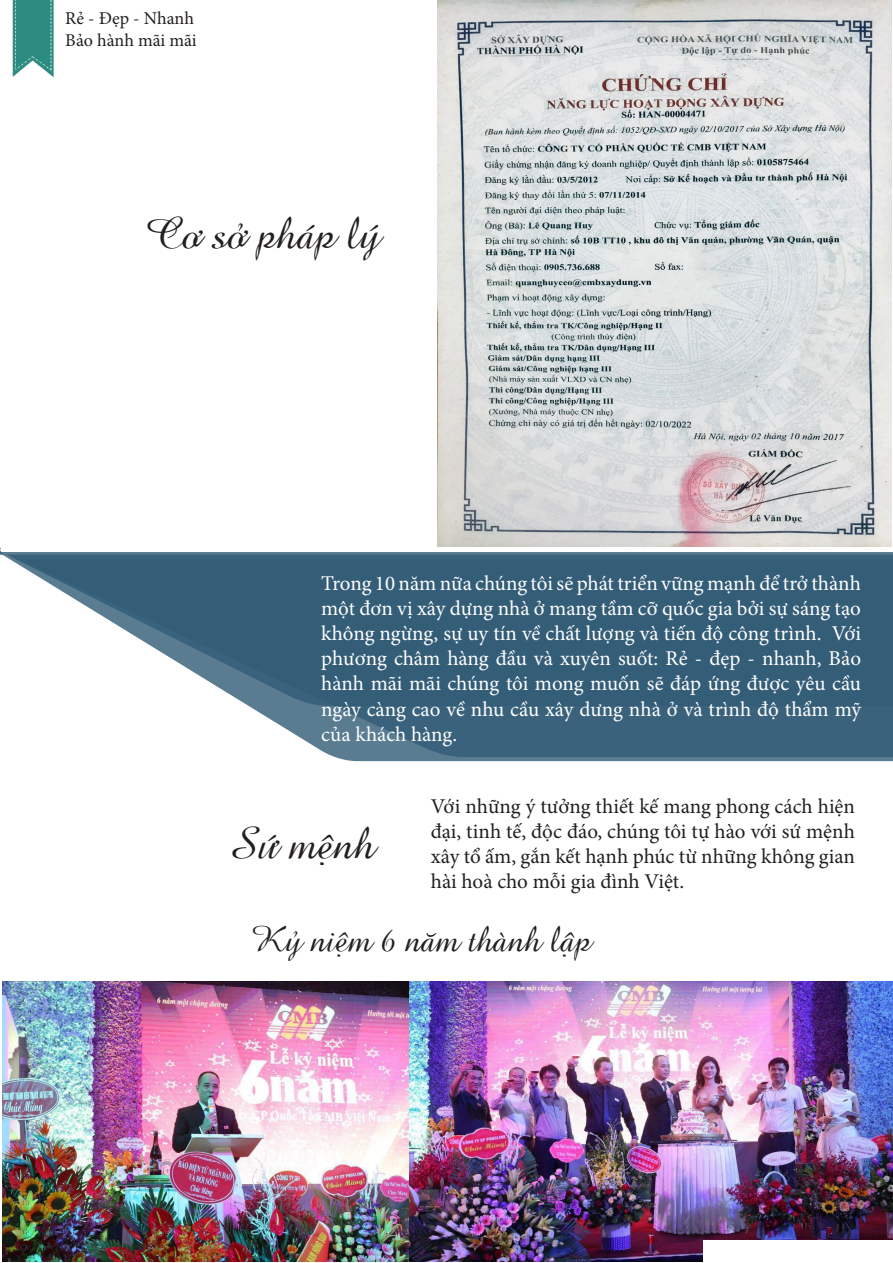
<style>
.page{position:relative;width:893px;height:1263px;background:#fff}
.page>*{position:absolute;margin:0;border:0;box-sizing:border-box;transform-origin:0 0}
.t1{font:45px "UVN Mua Thu";color:#231f20}
.t2{font:45px "UVN Mua Thu";color:#fff}
.t3{font:36px "UVN Mua Thu";color:#231f20}
.t4{font:21px/25.2px "Minion Pro";color:#fff;text-align:justify}
.t5{font:21px/25.2px "Minion Pro";letter-spacing:-.005em;color:#231f20;text-align:justify}
.t6{font:18px/23px "Minion Pro";color:#231f20}
</style>
<div class="page">
<img style="left:12px;top:0;width:42px;height:77px">
<img style="left:2px;top:981px;width:408px;height:281px">
<img style="left:410px;top:981px;width:483px;height:281px">
<img style="left:438px;top:0;width:453px;height:546px">
<svg style="left:0;top:552px;width:893px;height:209px;fill:#345d78"></svg>
<div style="left:704px;top:1241px;width:189px;height:22px;background:#fff"></div>
<p class="t6" style="left:65px;top:6px;width:133px">Rẻ - Đẹp - Nhanh<br>Bảo hành mãi mãi</p>
<p class="t1" style="left:146px;top:203px;width:236px">Cơ sở pháp lý</p>
<p class="t4" style="left:321px;top:570px;width:541px">Trong 10 năm nữa chúng tôi sẽ phát triển vững mạnh để trở thành một đơn vị xây dựng nhà ở mang tầm cỡ quốc gia bởi sự sáng tạo không ngừng, sự uy tín về chất lượng và tiến độ công trình. Với phương châm hàng đầu và xuyên suốt: Rẻ - đẹp - nhanh, Bảo hành mãi mãi chúng tôi mong muốn sẽ đáp ứng được yêu cầu ngày càng cao về nhu cầu xây dưng nhà ở và trình độ thẩm mỹ của khách hàng.</p>
<p class="t2" style="left:664px;top:623px;width:171px">Tầm nhìn</p>
<p class="t1" style="left:228px;top:813px;width:149px">Sứ mệnh</p>
<p class="t5" style="left:431px;top:793px;width:426px">Với những ý tưởng thiết kế mang phong cách hiện đại, tinh tế, độc đáo, chúng tôi tự hào với sứ mệnh xây tổ ấm, gắn kết hạnh phúc từ những không gian hài hoà cho mỗi gia đình Việt.</p>
<p class="t3" style="left:250px;top:915px;width:343px">Kỷ niệm 6 năm thành lập</p>
</div>
